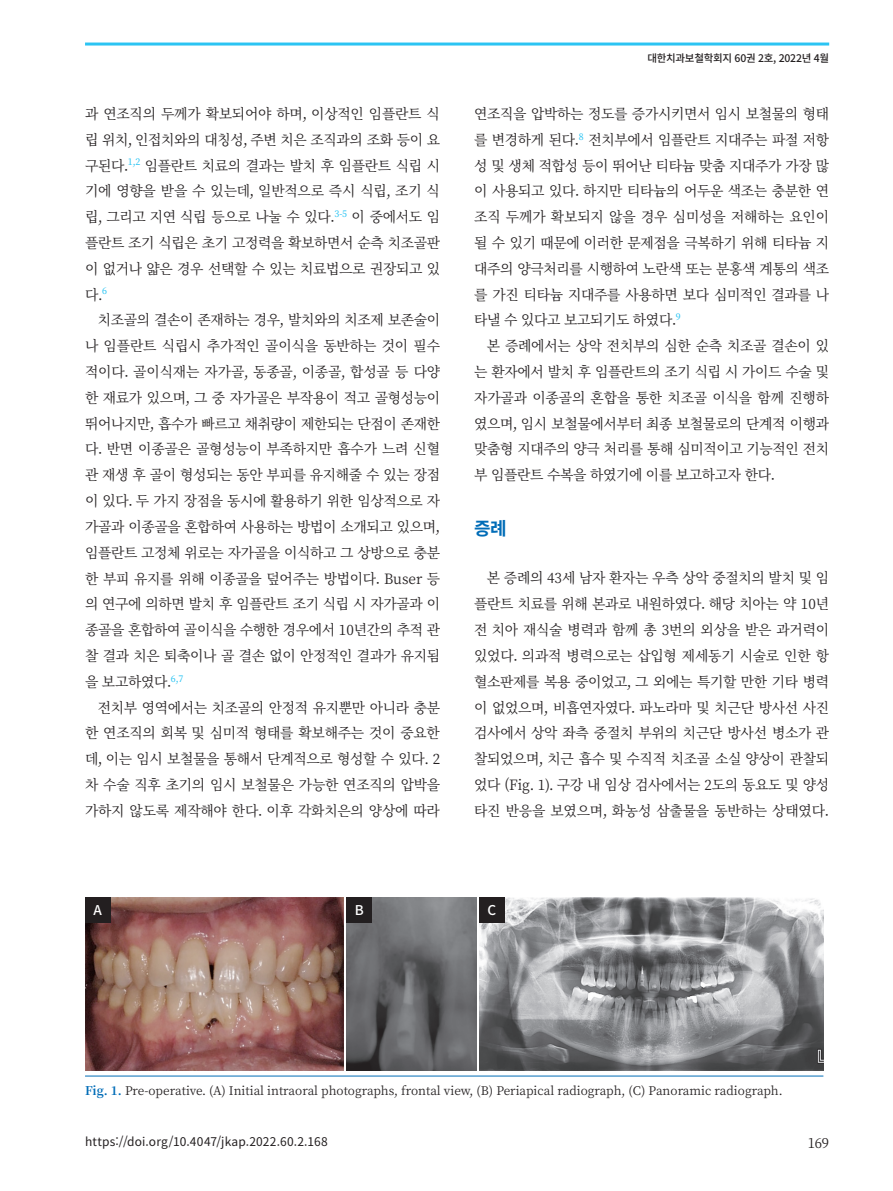
<style>
.page{position:relative;width:893px;height:1191px;background:#fff}
.page>*{position:absolute;margin:0;border:0;box-sizing:border-box;transform-origin:0 0}
.t1{font:700 18px "Noto Sans CJ Kkr";color:#006cb7}
.t2{font:14.25px/25.8px "Noto Serif CJ Kkr";letter-spacing:-.025em;color:#231f20;text-align:justify}
.t3{font:13.5px "Noto Serif CJ Kkr";color:#231f20}
.t4{font:500 13.5px "Noto Sans CJ Kkr";color:#fff}
.t5{font:12px "Noto Serif CJ Kkr";color:#231f20}
.t6{font:12px "Noto Sans CJ Kkr";letter-spacing:.01em;color:#231f20}
.t7{font:500 10.5px "Noto Sans CJ Kkr";letter-spacing:-.025em;color:#231f20}
.s1{font-weight:700;color:#006cb7}
</style>
<div class="page">
<hr style="left:85px;top:43px;width:744px;height:3px;background:#2bc4f3">
<img style="left:85px;top:897px;width:259px;height:173px">
<img style="left:347px;top:897px;width:129px;height:173px">
<img style="left:479px;top:897px;width:344px;height:173px">
<hr style="left:85px;top:1075px;width:738px;height:1px;background:#006cb7">
<div style="left:347px;top:897px;width:25px;height:25px;background:#231f20"></div>
<div style="left:479px;top:897px;width:26px;height:25px;background:#231f20"></div>
<div style="left:85px;top:897px;width:26px;height:25px;background:#231f20"></div>
<p class="t2" style="left:85px;top:101px;width:357px">과 연조직의 두께가 확보되어야 하며, 이상적인 임플란트 식 립 위치, 인접치와의 대칭성, 주변 치은 조직과의 조화 등이 요 구된다.<sup>1,2</sup> 임플란트 치료의 결과는 발치 후 임플란트 식립 시 기에 영향을 받을 수 있는데, 일반적으로 즉시 식립, 조기 식 립, 그리고 지연 식립 등으로 나눌 수 있다.<sup>3-5</sup> 이 중에서도 임 플란트 조기 식립은 초기 고정력을 확보하면서 순측 치조골판 이 없거나 얇은 경우 선택할 수 있는 치료법으로 권장되고 있 다.<sup>6</sup></p>
<p class="t2" style="left:85px;top:307px;width:357px;text-indent:13px">치조골의 결손이 존재하는 경우, 발치와의 치조제 보존술이 나 임플란트 식립시 추가적인 골이식을 동반하는 것이 필수 적이다. 골이식재는 자가골, 동종골, 이종골, 합성골 등 다양 한 재료가 있으며, 그 중 자가골은 부작용이 적고 골형성능이 뛰어나지만, 흡수가 빠르고 채취량이 제한되는 단점이 존재한 다. 반면 이종골은 골형성능이 부족하지만 흡수가 느려 신혈 관 재생 후 골이 형성되는 동안 부피를 유지해줄 수 있는 장점 이 있다. 두 가지 장점을 동시에 활용하기 위한 임상적으로 자 가골과 이종골을 혼합하여 사용하는 방법이 소개되고 있으며, 임플란트 고정체 위로는 자가골을 이식하고 그 상방으로 충분 한 부피 유지를 위해 이종골을 덮어주는 방법이다. Buser 등 의 연구에 의하면 발치 후 임플란트 조기 식립 시 자가골과 이 종골을 혼합하여 골이식을 수행한 경우에서 10년간의 추적 관 찰 결과 치은 퇴축이나 골 결손 없이 안정적인 결과가 유지됨 을 보고하였다.<sup>6,7</sup></p>
<p class="t2" style="left:85px;top:694px;width:357px;text-indent:13px">전치부 영역에서는 치조골의 안정적 유지뿐만 아니라 충분 한 연조직의 회복 및 심미적 형태를 확보해주는 것이 중요한 데, 이는 임시 보철물을 통해서 단계적으로 형성할 수 있다. 2 차 수술 직후 초기의 임시 보철물은 가능한 연조직의 압박을 가하지 않도록 제작해야 한다. 이후 각화치은의 양상에 따라</p>
<p class="t7" style="left:647px;top:53px;width:183px">대한치과보철학회지 60권 2호, 2022년 4월</p>
<p class="t2" style="left:474px;top:101px;width:357px">연조직을 압박하는 정도를 증가시키면서 임시 보철물의 형태 를 변경하게 된다.<sup>8</sup> 전치부에서 임플란트 지대주는 파절 저항 성 및 생체 적합성 등이 뛰어난 티타늄 맞춤 지대주가 가장 많 이 사용되고 있다. 하지만 티타늄의 어두운 색조는 충분한 연 조직 두께가 확보되지 않을 경우 심미성을 저해하는 요인이 될 수 있기 때문에 이러한 문제점을 극복하기 위해 티타늄 지 대주의 양극처리를 시행하여 노란색 또는 분홍색 계통의 색조 를 가진 티타늄 지대주를 사용하면 보다 심미적인 결과를 나 타낼 수 있다고 보고되기도 하였다.<sup>9</sup></p>
<p class="t2" style="left:474px;top:333px;width:357px;text-indent:13px">본 증례에서는 상악 전치부의 심한 순측 치조골 결손이 있 는 환자에서 발치 후 임플란트의 조기 식립 시 가이드 수술 및 자가골과 이종골의 혼합을 통한 치조골 이식을 함께 진행하 였으며, 임시 보철물에서부터 최종 보철물로의 단계적 이행과 맞춤형 지대주의 양극 처리를 통해 심미적이고 기능적인 전치 부 임플란트 수복을 하였기에 이를 보고하고자 한다.</p>
<p class="t1" style="left:474px;top:518px;width:34px">증례</p>
<p class="t2" style="left:474px;top:565px;width:357px;text-indent:13px">본 증례의 43세 남자 환자는 우측 상악 중절치의 발치 및 임 플란트 치료를 위해 본과로 내원하였다. 해당 치아는 약 10년 전 치아 재식술 병력과 함께 총 3번의 외상을 받은 과거력이 있었다. 의과적 병력으로는 삽입형 제세동기 시술로 인한 항 혈소판제를 복용 중이었고, 그 외에는 특기할 만한 기타 병력 이 없었으며, 비흡연자였다. 파노라마 및 치근단 방사선 사진 검사에서 상악 좌측 중절치 부위의 치근단 방사선 병소가 관 찰되었으며, 치근 흡수 및 수직적 치조골 소실 양상이 관찰되 었다 (Fig. 1). 구강 내 임상 검사에서는 2도의 동요도 및 양성 타진 반응을 보였으며, 화농성 삼출물을 동반하는 상태였다.</p>
<p class="t4" style="left:94px;top:902px;width:10px">A</p>
<p class="t4" style="left:355px;top:902px;width:11px">B</p>
<p class="t4" style="left:488px;top:902px;width:10px">C</p>
<p class="t5" style="left:85px;top:1084px;width:699px"><span class="s1">Fig. 1.</span> Pre-operative. (A) Initial intraoral photographs, frontal view, (B) Periapical radiograph, (C) Panoramic radiograph.</p>
<p class="t6" style="left:85px;top:1135px;width:244px">https://doi.org/10.4047/jkap.2022.60.2.168</p>
<p class="t3" style="left:808px;top:1135px;width:23px">169</p>
</div>
